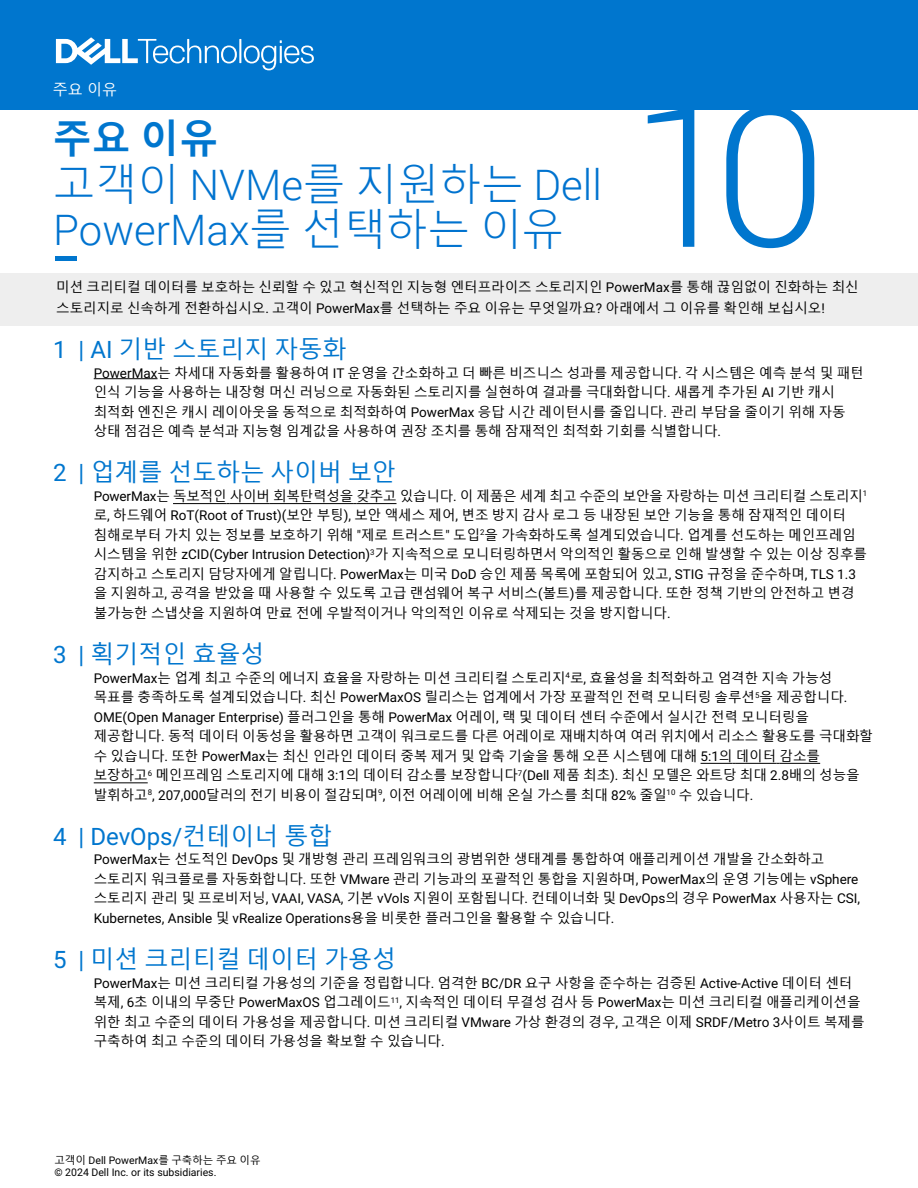
<style>
.page{position:relative;width:918px;height:1188px;background:#fff}
.page>*{position:absolute;margin:0;border:0;box-sizing:border-box;transform-origin:0 0}
.t1{font:300 195px "Roboto";color:#0076ce}
.t2{font:300 42px "Malgun Gothic";color:#0073cf}
.t3{font:300 42px "Roboto";color:#0073cf}
.t4{font:700 39px "Malgun Gothic";color:#0076ce}
.t5{font:24px "Malgun Gothic";color:#0076ce}
.t6{font:24px "Roboto";color:#0076ce}
.t7{font:15px "Malgun Gothic";color:#fff}
.t8{font:13.5px/19.5px "Malgun Gothic";color:#000}
.t9{font:13.5px "Roboto";color:#000}
.t10{font:10.5px "Roboto";color:#000}
.t11{font:10.5px "Malgun Gothic";color:#000}
.s1{font-family:"Roboto"}
.s2{font-family:"Malgun Gothic"}
</style>
<div class="page">
<div style="left:0;top:0;width:918px;height:109px;background:#0076ce"></div>
<svg style="left:56px;top:37px;width:258px;height:33px"></svg>
<div style="left:0;top:273px;width:918px;height:53px;background:#eee"></div>
<div style="left:56px;top:256px;width:21px;height:5px;background:#0076ce"></div>
<hr style="left:94px;top:378px;width:64px;height:1px;background:#000">
<hr style="left:173px;top:503px;width:54px;height:1px;background:#000">
<hr style="left:230px;top:503px;width:40px;height:1px;background:#000">
<hr style="left:273px;top:503px;width:80px;height:1px;background:#000">
<hr style="left:356px;top:503px;width:41px;height:1px;background:#000">
<svg style="left:701px;top:763px;width:35px;height:1px"></svg>
<hr style="left:736px;top:763px;width:40px;height:1px;background:#000">
<hr style="left:780px;top:763px;width:40px;height:1px;background:#000">
<hr style="left:94px;top:782px;width:54px;height:1px;background:#000">
<p class="t7" style="left:53px;top:81px;width:66px">주요 이유</p>
<h3 class="t4" style="left:53px;top:116px;width:167px">주요 이유</h3>
<h2 class="t2" style="left:53px;top:161px;width:550px">고객이 <span class="s1">NVMe</span>를 지원하는 <span class="s1">Dell</span></h2>
<h2 class="t3" style="left:53px;top:201px;width:512px">PowerMax<span class="s2">를 선택하는 이유</span></h2>
<h1 class="t1" style="left:630px;top:42px;width:199px">10</h1>
<p class="t8" style="left:56px;top:277px;width:804px;line-height:21px">미션 크리티컬 데이터를 보호하는 신뢰할 수 있고 혁신적인 지능형 엔터프라이즈 스토리지인 <span class="s1">PowerMax</span>를 통해 끊임없이 진화하는 최신 스토리지로 신속하게 전환하십시오<span class="s1">.</span> 고객이 <span class="s1">PowerMax</span>를 선택하는 주요 이유는 무엇일까요<span class="s1">?</span> 아래에서 그 이유를 확인해 보십시오<span class="s1">!</span></p>
<h3 class="t5" style="left:53px;top:336px;width:295px"><span class="s1">1 | AI</span> 기반 스토리지 자동화</h3>
<p class="t8" style="left:94px;top:363px;width:771px"><span class="s1">PowerMax</span>는 차세대 자동화를 활용하여 <span class="s1">IT</span> 운영을 간소화하고 더 빠른 비즈니스 성과를 제공합니다<span class="s1">.</span> 각 시스템은 예측 분석 및 패턴 인식 기능을 사용하는 내장형 머신 러닝으로 자동화된 스토리지를 실현하여 결과를 극대화합니다<span class="s1">.</span> 새롭게 추가된 <span class="s1">AI</span> 기반 캐시 최적화 엔진은 캐시 레이아웃을 동적으로 최적화하여 <span class="s1">PowerMax</span> 응답 시간 레이턴시를 줄입니다<span class="s1">.</span> 관리 부담을 줄이기 위해 자동 상태 점검은 예측 분석과 지능형 임계값을 사용하여 권장 조치를 통해 잠재적인 최적화 기회를 식별합니다<span class="s1">.</span></p>
<h3 class="t5" style="left:53px;top:459px;width:344px"><span class="s1">2 |</span> 업계를 선도하는 사이버 보안</h3>
<p class="t8" style="left:94px;top:487px;width:775px"><span class="s1">PowerMax</span>는 독보적인 사이버 회복탄력성을 갖추고 있습니다<span class="s1">.</span> 이 제품은 세계 최고 수준의 보안을 자랑하는 미션 크리티컬 스토리지<sup>1 </sup>로<span class="s1">,</span> 하드웨어 <span class="s1">RoT(Root of Trust)(</span>보안 부팅<span class="s1">),</span> 보안 액세스 제어<span class="s1">,</span> 변조 방지 감사 로그 등 내장된 보안 기능을 통해 잠재적인 데이터 침해로부터 가치 있는 정보를 보호하기 위해 <span class="s1">"</span>제로 트러스트<span class="s1">"</span> 도입<sup>2</sup>을 가속화하도록 설계되었습니다<span class="s1">.</span> 업계를 선도하는 메인프레임 시스템을 위한 <span class="s1">zCID(Cyber Intrusion Detection)</span><sup>3</sup>가 지속적으로 모니터링하면서 악의적인 활동으로 인해 발생할 수 있는 이상 징후를 감지하고 스토리지 담당자에게 알립니다<span class="s1">. PowerMax</span>는 미국 <span class="s1">DoD</span> 승인 제품 목록에 포함되어 있고<span class="s1">, STIG</span> 규정을 준수하며<span class="s1">, TLS 1.3 </span>을 지원하고<span class="s1">,</span> 공격을 받았을 때 사용할 수 있도록 고급 랜섬웨어 복구 서비스<span class="s1">(</span>볼트<span class="s1">)</span>를 제공합니다<span class="s1">.</span> 또한 정책 기반의 안전하고 변경 불가능한 스냅샷을 지원하여 만료 전에 우발적이거나 악의적인 이유로 삭제되는 것을 방지합니다<span class="s1">.</span></p>
<h3 class="t5" style="left:53px;top:641px;width:213px"><span class="s1">3 |</span> 획기적인 효율성</h3>
<p class="t8" style="left:94px;top:668px;width:755px"><span class="s1">PowerMax</span>는 업계 최고 수준의 에너지 효율을 자랑하는 미션 크리티컬 스토리지<sup>4</sup>로<span class="s1">,</span> 효율성을 최적화하고 엄격한 지속 가능성 목표를 충족하도록 설계되었습니다<span class="s1">.</span> 최신 <span class="s1">PowerMaxOS</span> 릴리스는 업계에서 가장 포괄적인 전력 모니터링 솔루션<sup>5</sup>을 제공합니다<span class="s1">.</span></p>
<p class="t9" style="left:94px;top:707px;width:717px">OME(Open Manager Enterprise) <span class="s2">플러그인을 통해</span> PowerMax <span class="s2">어레이</span>, <span class="s2">랙 및 데이터 센터 수준에서 실시간 전력 모니터링을</span></p>
<p class="t8" style="left:94px;top:727px;width:781px">제공합니다<span class="s1">.</span> 동적 데이터 이동성을 활용하면 고객이 워크로드를 다른 어레이로 재배치하여 여러 위치에서 리소스 활용도를 극대화할 수 있습니다<span class="s1">.</span> 또한 <span class="s1">PowerMax</span>는 최신 인라인 데이터 중복 제거 및 압축 기술을 통해 오픈 시스템에 대해 <span class="s1">5:1</span>의 데이터 감소를 보장하고<sup>6</sup> 메인프레임 스토리지에 대해 <span class="s1">3:1</span>의 데이터 감소를 보장합니다<sup>7</sup><span class="s1">(Dell</span> 제품 최초<span class="s1">).</span> 최신 모델은 와트당 최대 <span class="s1">2.8</span>배의 성능을 발휘하고<sup>8</sup><span class="s1">, 207,000</span>달러의 전기 비용이 절감되며<sup>9</sup><span class="s1">,</span> 이전 어레이에 비해 온실 가스를 최대 <span class="s1">82%</span> 줄일<sup>10</sup> 수 있습니다<span class="s1">.</span></p>
<h3 class="t6" style="left:53px;top:820px;width:281px">4 | DevOps/<span class="s2">컨테이너 통합</span></h3>
<p class="t8" style="left:94px;top:850px;width:768px"><span class="s1">PowerMax</span>는 선도적인 <span class="s1">DevOps</span> 및 개방형 관리 프레임워크의 광범위한 생태계를 통합하여 애플리케이션 개발을 간소화하고 스토리지 워크플로를 자동화합니다<span class="s1">.</span> 또한 <span class="s1">VMware</span> 관리 기능과의 포괄적인 통합을 지원하며<span class="s1">, PowerMax</span>의 운영 기능에는 <span class="s1">vSphere </span>스토리지 관리 및 프로비저닝<span class="s1">, VAAI, VASA,</span> 기본 <span class="s1">vVols</span> 지원이 포함됩니다<span class="s1">.</span> 컨테이너화 및 <span class="s1">DevOps</span>의 경우 <span class="s1">PowerMax</span> 사용자는 <span class="s1">CSI,</span></p>
<p class="t9" style="left:94px;top:909px;width:522px">Kubernetes, Ansible <span class="s2">및</span> vRealize Operations<span class="s2">용을 비롯한 플러그인을 활용할 수 있습니다</span>.</p>
<h3 class="t5" style="left:53px;top:946px;width:344px"><span class="s1">5 |</span> 미션 크리티컬 데이터 가용성</h3>
<p class="t8" style="left:94px;top:973px;width:772px"><span class="s1">PowerMax</span>는 미션 크리티컬 가용성의 기준을 정립합니다<span class="s1">.</span> 엄격한 <span class="s1">BC/DR</span> 요구 사항을 준수하는 검증된 <span class="s1">Active-Active</span> 데이터 센터 복제<span class="s1">, 6</span>초 이내의 무중단 <span class="s1">PowerMaxOS</span> 업그레이드<sup>11</sup><span class="s1">,</span> 지속적인 데이터 무결성 검사 등 <span class="s1">PowerMax</span>는 미션 크리티컬 애플리케이션을 위한 최고 수준의 데이터 가용성을 제공합니다<span class="s1">.</span> 미션 크리티컬 <span class="s1">VMware</span> 가상 환경의 경우<span class="s1">,</span> 고객은 이제 <span class="s1">SRDF/Metro 3</span>사이트 복제를 구축하여 최고 수준의 데이터 가용성을 확보할 수 있습니다<span class="s1">.</span></p>
<p class="t11" style="left:54px;top:1154px;width:208px">고객이 <span class="s1">Dell PowerMax</span>를 구축하는 주요 이유</p>
<p class="t10" style="left:54px;top:1165px;width:163px">© 2024 Dell Inc. or its subsidiaries.</p>
</div>
